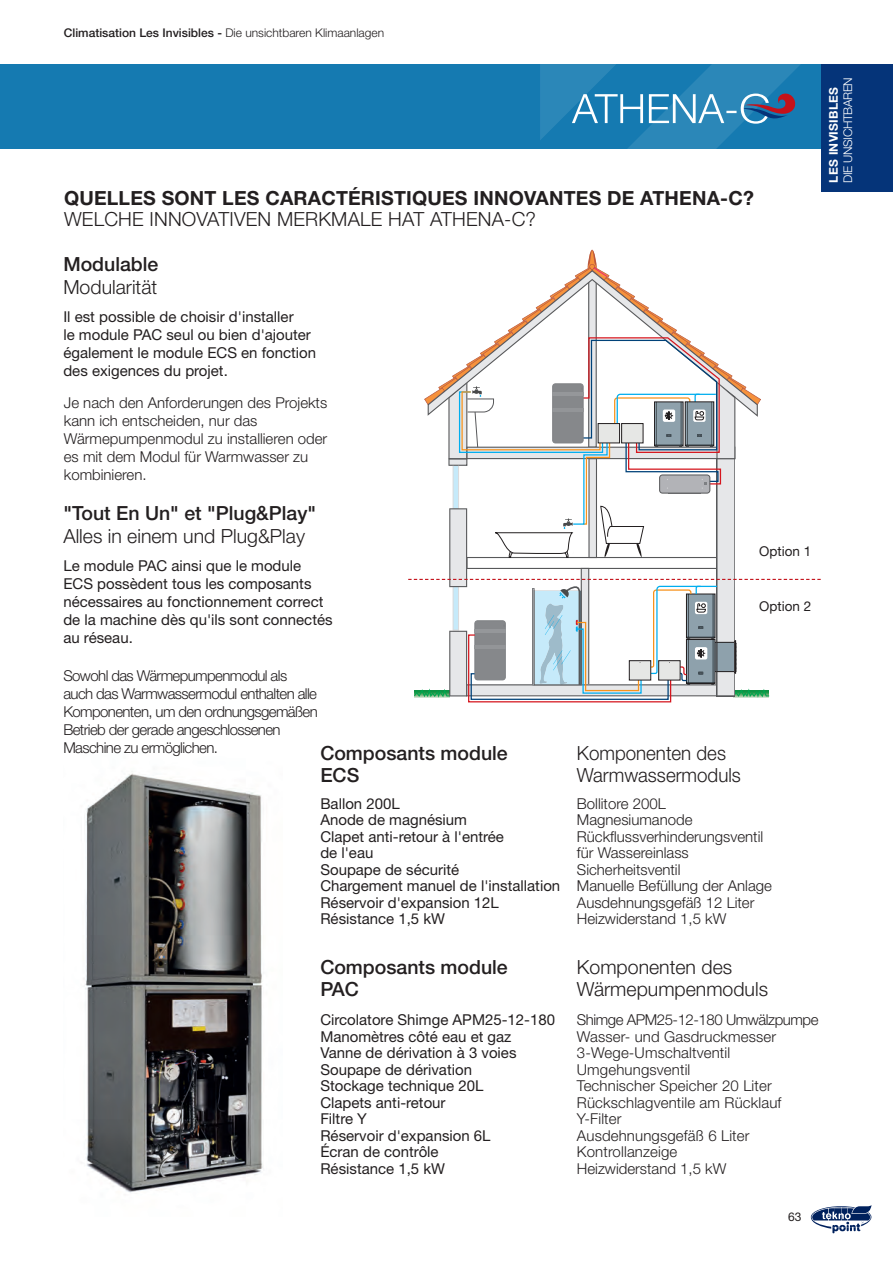
<style>
.page{position:relative;width:893px;height:1263px;background:#fff}
.page>*{position:absolute;margin:0;border:0;box-sizing:border-box;transform-origin:0 0}
.titoli_talelle_ita{font:700 19.5px/21px "Helvetica Neue LT Std";letter-spacing:.01em;color:#231f20}
.t1{font:500 19.5px "Helvetica Neue LT Std";color:#231f20}
.t2{font:300 19.5px/22.5px "Helvetica Neue LT Std";color:#231f20}
.t3{font:300 19.5px/22.5px "Helvetica Neue LT Std";color:#231f20;scale:.96 1}
.testo_Inglese{font:15px/18px "Helvetica Neue LT Std";color:#231f20}
.testo_Inglese-2{font:300 15px/18px "Helvetica Neue LT Std";color:#231f20}
.testo_Inglese-3{font:300 15px/18px "Helvetica Neue LT Std";letter-spacing:-.04em;color:#231f20}
.testo_Inglese-4{font:300 15px "Helvetica Neue LT Std";letter-spacing:-.03em;color:#231f20}
.t4{font:13.5px "Helvetica Neue LT Std";color:#231f20}
.t5{font:500 12px "Helvetica Neue LT Std";color:#231f20}
.t6{font:300 12px "Helvetica Neue LT Std";letter-spacing:-.03em;color:#fff}
.t7{font:700 12px "Helvetica Neue LT Std";letter-spacing:.025em;color:#fff}
.t8{font:12px "Helvetica Neue LT Std";color:#231f20}
.s1{font-weight:300}
</style>
<div class="page">
<div style="left:821px;top:64px;width:72px;height:127px;background:#053479"></div>
<svg style="left:810px;top:1205px;width:62px;height:29px"></svg>
<div style="left:0;top:64px;width:821px;height:84px;background:#157ab1"></div>
<img style="left:83px;top:773px;width:180px;height:420px">
<svg style="left:408px;top:250px;width:413px;height:453px"></svg>
<svg style="left:540px;top:64px;width:268px;height:85px"></svg>
<p class="t5" style="left:64px;top:26px;width:322px">Climatisation Les Invisibles - <span class="s1">Die unsichtbaren Klimaanlagen</span></p>
<p class="titoli_talelle_ita" style="left:64px;top:187px;width:691px">QUELLES SONT LES CARACTÉRISTIQUES INNOVANTES DE ATHENA-C?<br><span class="s1">WELCHE INNOVATIVEN MERKMALE HAT ATHENA-C?</span></p>
<p class="t1" style="left:63px;top:253px;width:97px">Modulable</p>
<p class="t2" style="left:63px;top:275px;width:95px">Modularität</p>
<p class="testo_Inglese" style="left:63px;top:307px;width:254px">Il est possible de choisir d'installer<br>le module PAC seul ou bien d'ajouter également le module ECS en fonction des exigences du projet.</p>
<p class="testo_Inglese-2" style="left:64px;top:393px;width:265px">Je nach den Anforderungen des Projekts kann ich entscheiden, nur das<br>Wärmepumpenmodul zu installieren oder es mit dem Modul für Warmwasser zu kombinieren.</p>
<p class="t1" style="left:63px;top:502px;width:254px">"Tout En Un" et "Plug&amp;Play"</p>
<p class="t2" style="left:63px;top:524px;width:243px">Alles in einem und Plug&amp;Play</p>
<p class="testo_Inglese" style="left:63px;top:556px;width:271px">Le module PAC ainsi que le module<br>ECS possèdent tous les composants nécessaires au fonctionnement correct de la machine dès qu'ils sont connectés au réseau.</p>
<p class="testo_Inglese-3" style="left:63px;top:666px;width:256px">Sowohl das Wärmepumpenmodul als auch das Warmwassermodul enthalten alle Komponenten, um den ordnungsgemäßen Betrieb der gerade angeschlossenen Maschine zu ermöglichen.</p>
<p class="t1" style="left:320px;top:741px;width:189px">Composants module</p>
<p class="t1" style="left:320px;top:763px;width:40px">ECS</p>
<p class="testo_Inglese" style="left:320px;top:794px;width:81px">Ballon 200L</p>
<p class="testo_Inglese" style="left:320px;top:810px;width:148px">Anode de magnésium</p>
<p class="testo_Inglese" style="left:320px;top:828px;width:185px;line-height:16.5px">Clapet anti-retour à l'entrée de l'eau</p>
<p class="testo_Inglese" style="left:320px;top:860px;width:140px">Soupape de sécurité</p>
<p class="testo_Inglese" style="left:320px;top:876px;width:241px">Chargement manuel de l'installation</p>
<p class="testo_Inglese" style="left:320px;top:893px;width:180px">Réservoir d'expansion 12L</p>
<p class="testo_Inglese" style="left:320px;top:909px;width:126px">Résistance 1,5 kW</p>
<p class="t4" style="left:759px;top:543px;width:54px">Option 1</p>
<p class="t4" style="left:759px;top:598px;width:54px">Option 2</p>
<p class="t3" style="left:577px;top:741px;width:172px">Komponenten des<br>Warmwassermoduls</p>
<p class="testo_Inglese-2" style="left:577px;top:794px;width:90px">Bollitore 200L</p>
<p class="testo_Inglese-2" style="left:577px;top:810px;width:117px">Magnesiumanode</p>
<p class="testo_Inglese-2" style="left:577px;top:828px;width:188px;line-height:16.5px">Rückflussverhinderungsventil für Wassereinlass</p>
<p class="testo_Inglese-2" style="left:577px;top:860px;width:105px">Sicherheitsventil</p>
<p class="testo_Inglese-2" style="left:577px;top:876px;width:197px">Manuelle Befüllung der Anlage</p>
<p class="testo_Inglese-2" style="left:577px;top:893px;width:179px">Ausdehnungsgefäß 12 Liter</p>
<p class="testo_Inglese-2" style="left:577px;top:909px;width:151px">Heizwiderstand 1,5 kW</p>
<p class="t7" style="left:826px;top:183px;width:97px;rotate:-90deg">LES INVISIBLES</p>
<p class="t6" style="left:840px;top:183px;width:107px;rotate:-90deg">DIE UNSICHTBAREN</p>
<p class="t1" style="left:320px;top:955px;width:189px">Composants module</p>
<p class="t1" style="left:320px;top:978px;width:40px">PAC</p>
<p class="testo_Inglese" style="left:320px;top:1011px;width:236px">Circolatore Shimge APM25-12-180</p>
<p class="testo_Inglese" style="left:320px;top:1027px;width:193px">Manomètres côté eau et gaz</p>
<p class="testo_Inglese" style="left:320px;top:1044px;width:198px">Vanne de dérivation à 3 voies</p>
<p class="testo_Inglese" style="left:320px;top:1060px;width:153px">Soupape de dérivation</p>
<p class="testo_Inglese" style="left:320px;top:1077px;width:165px">Stockage technique 20L</p>
<p class="testo_Inglese" style="left:320px;top:1093px;width:127px">Clapets anti-retour</p>
<p class="testo_Inglese" style="left:320px;top:1110px;width:48px">Filtre Y</p>
<p class="testo_Inglese" style="left:320px;top:1126px;width:172px">Réservoir d'expansion 6L</p>
<p class="testo_Inglese" style="left:320px;top:1143px;width:120px">Écran de contrôle</p>
<p class="testo_Inglese" style="left:320px;top:1159px;width:126px">Résistance 1,5 kW</p>
<p class="t2" style="left:577px;top:955px;width:193px">Komponenten des<br>Wärmepumpenmoduls</p>
<p class="testo_Inglese-4" style="left:577px;top:1011px;width:243px">Shimge APM25-12-180 Umwälzpumpe</p>
<p class="testo_Inglese-2" style="left:577px;top:1027px;width:201px">Wasser- und Gasdruckmesser</p>
<p class="testo_Inglese-2" style="left:577px;top:1043px;width:155px">3-Wege-Umschaltventil</p>
<p class="testo_Inglese-2" style="left:577px;top:1060px;width:115px">Umgehungsventil</p>
<p class="testo_Inglese-2" style="left:577px;top:1076px;width:196px">Technischer Speicher 20 Liter</p>
<p class="testo_Inglese-2" style="left:577px;top:1093px;width:206px">Rückschlagventile am Rücklauf</p>
<p class="testo_Inglese-2" style="left:577px;top:1109px;width:46px">Y-Filter</p>
<p class="testo_Inglese-2" style="left:577px;top:1126px;width:174px">Ausdehnungsgefäß 6 Liter</p>
<p class="testo_Inglese-2" style="left:577px;top:1142px;width:102px">Kontrollanzeige</p>
<p class="testo_Inglese-2" style="left:577px;top:1159px;width:151px">Heizwiderstand 1,5 kW</p>
<p class="t8" style="left:788px;top:1209px;width:15px">63</p>
</div>
